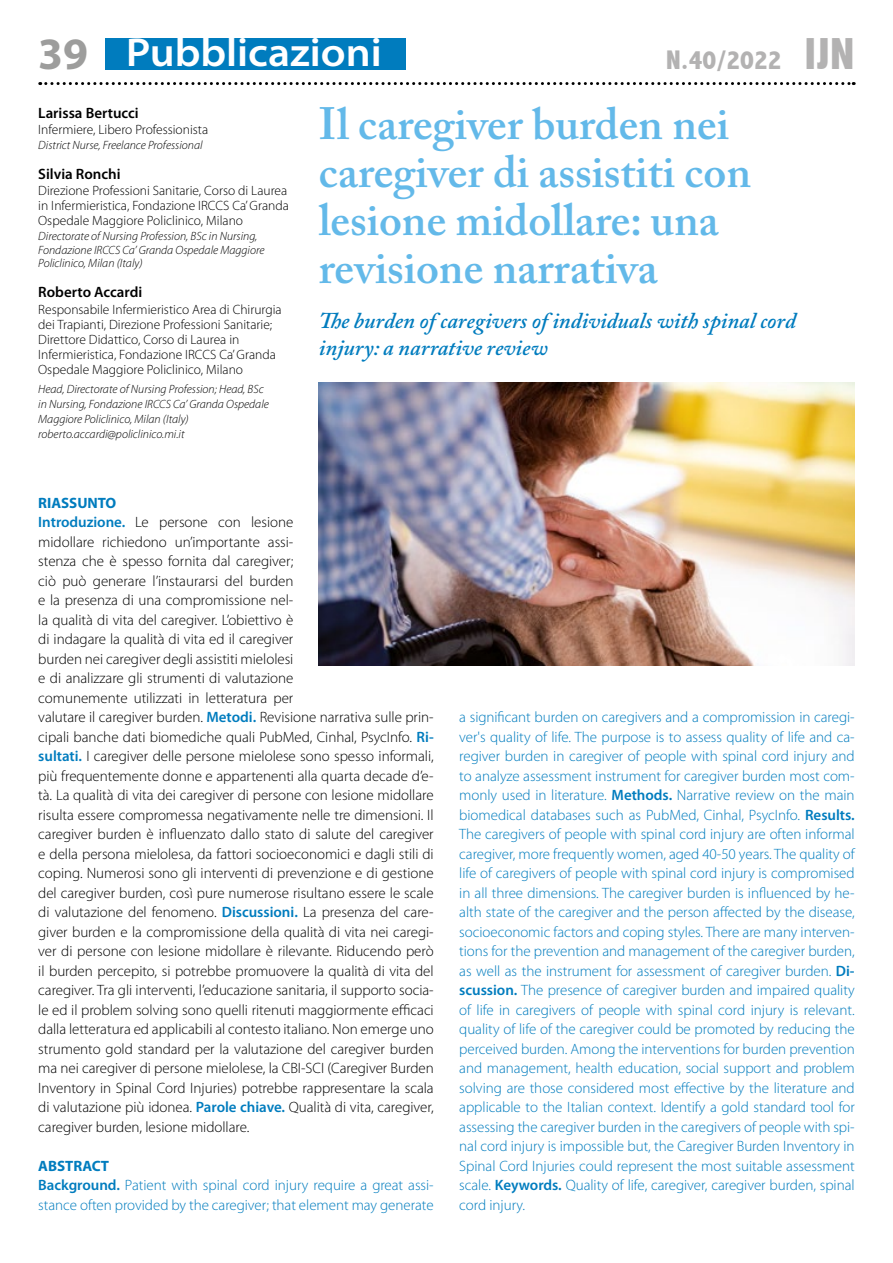
<style>
.page{position:relative;width:893px;height:1263px;background:#fff}
.page>*{position:absolute;margin:0;border:0;box-sizing:border-box;transform-origin:0 0}
.t1{font:600 45px/48px "Adobe Caslon Pro";color:#63b9e9}
.t2{font:700 45px "Myriad Pro";color:#9d9d9c}
.t3{font:600 semi-expanded 40.5px "Myriad Pro";color:#fff}
.t4{font:800 condensed 27px "Abadi";color:#b3b2b2}
.t5{font:italic 600 22.5px/27px "Adobe Caslon Pro";color:#007cbe}
.t6{font:300 15px/19.5px "Myriad Pro";color:#000}
.t7{font:300 15px/19.5px "Myriad Pro";color:#007cbe}
.t8{font:600 15px "Myriad Pro";color:#000}
.t9{font:300 13.5px/15px "Myriad Pro";color:#000}
.t10{font:italic 300 12px/15px "Myriad Pro";color:#000}
.s1{font-size:45px}
.s2{font-weight:700;color:#007cbe}
.s3{font-weight:600;color:#007cbe}
.s4{font-weight:700}
.s5{font-weight:600}
</style>
<div class="page">
<svg style="left:40px;top:82px;width:814px;height:3px"></svg>
<div style="left:105px;top:38px;width:301px;height:31px;background:#007cbe"></div>
<img style="left:319px;top:382px;width:536px;height:283px">
<h2 class="t3" style="left:126px;top:30px;width:257px">Pubblicazioni</h2>
<h1 class="t2" style="left:38px;top:24px;width:51px">39</h1>
<h3 class="t4" style="left:666px;top:45px;width:190px">N.40/2022 <span class="s1">IJN</span></h3>
<h1 class="t1" style="left:319px;top:100px;width:434px">Il caregiver burden nei caregiver di assistiti con lesione midollare: una revisione narrativa</h1>
<h3 class="t5" style="left:319px;top:306px;width:478px">The burden of caregivers of individuals with spinal cord injury: a narrative review</h3>
<p class="t8" style="left:38px;top:103px;width:102px">Larissa Bertucci</p>
<p class="t9" style="left:38px;top:122px;width:171px">Infermiere, Libero Professionista</p>
<p class="t10" style="left:38px;top:138px;width:166px">District Nurse, Freelance Professional</p>
<p class="t8" style="left:38px;top:164px;width:84px">Silvia Ronchi</p>
<p class="t9" style="left:38px;top:184px;width:252px">Direzione Professioni Sanitarie, Corso di Laurea in Infermieristica, Fondazione IRCCS Ca’ Granda<br>Ospedale Maggiore Policlinico, Milano</p>
<p class="t10" style="left:38px;top:230px;width:228px;line-height:13.5px">Directorate of Nursing Profession, BSc in Nursing,<br>Fondazione IRCCS Ca’ Granda Ospedale Maggiore<br>Policlinico, Milan (Italy)</p>
<p class="t8" style="left:38px;top:283px;width:106px">Roberto Accardi</p>
<p class="t9" style="left:38px;top:302px;width:245px">Responsabile Infermieristico Area di Chirurgia dei Trapianti, Direzione Professioni Sanitarie; Direttore Didattico, Corso di Laurea in Infermieristica, Fondazione IRCCS Ca’ Granda Ospedale Maggiore Policlinico, Milano</p>
<p class="t10" style="left:38px;top:382px;width:232px">Head, Directorate of Nursing Profession; Head, BSc in Nursing, Fondazione IRCCS Ca’ Granda Ospedale Maggiore Policlinico, Milan (Italy) roberto.accardi@policlinico.mi.it</p>
<p class="t6" style="left:38px;top:493px;width:397px"><span class="s2">RIASSUNTO<br></span><span class="s3">Introduzione.</span> Le persone con lesione<br>midollare richiedono un’importante assi-<br>stenza che è spesso fornita dal caregiver;<br>ciò può generare l’instaurarsi del burden<br>e la presenza di una compromissione nel-<br>la qualità di vita del caregiver. L’obiettivo è<br>di indagare la qualità di vita ed il caregiver<br>burden nei caregiver degli assistiti mielolesi<br>e di analizzare gli strumenti di valutazione<br>comunemente utilizzati in letteratura per<br>valutare il caregiver burden. <span class="s3">Metodi.</span> Revisione narrativa sulle prin&shy;cipali banche dati biomediche quali PubMed, Cinhal, PsycInfo. <span class="s3">Ri&shy;sultati.</span> I caregiver delle persone mielolese sono spesso informali, più frequentemente donne e appartenenti alla quarta decade d’e&shy;tà. La qualità di vita dei caregiver di persone con lesione midollare risulta essere compromessa negativamente nelle tre dimensioni. Il caregiver burden è influenzato dallo stato di salute del caregiver e della persona mielolesa, da fattori socioeconomici e dagli stili di coping. Numerosi sono gli interventi di prevenzione e di gestione del caregiver burden, così pure numerose risultano essere le scale di valutazione del fenomeno. <span class="s3">Discussioni.</span> La presenza del care&shy;giver burden e la compromissione della qualità di vita nei caregi&shy;ver di persone con lesione midollare è rilevante. Riducendo però il burden percepito, si potrebbe promuovere la qualità di vita del caregiver. Tra gli interventi, l’educazione sanitaria, il supporto socia&shy;le ed il problem solving sono quelli ritenuti maggiormente efficaci dalla letteratura ed applicabili al contesto italiano. Non emerge uno strumento gold standard per la valutazione del caregiver burden ma nei caregiver di persone mielolese, la CBI-SCI (Caregiver Burden Inventory in Spinal Cord Injuries) potrebbe rappresentare la scala di valutazione più idonea. <span class="s3">Parole chiave.</span> Qualità di vita, caregiver, caregiver burden, lesione midollare.</p>
<p class="t7" style="left:38px;top:1156px;width:397px"><span class="s4">ABSTRACT<br></span><span class="s5">Background.</span> Patient with spinal cord injury require a great assi&shy;stance often provided by the caregiver; that element may generate</p>
<p class="t7" style="left:459px;top:708px;width:397px;text-align:justify">a significant burden on caregivers and a compromission in caregi&shy;ver's quality of life. The purpose is to assess quality of life and ca&shy;regiver burden in caregiver of people with spinal cord injury and to analyze assessment instrument for caregiver burden most com&shy;monly used in literature. <span class="s5">Methods.</span> Narrative review on the main biomedical databases such as PubMed, Cinhal, PsycInfo. <span class="s5">Results.<br></span>The caregivers of people with spinal cord injury are often informal caregiver, more frequently women, aged 40-50 years. The quality of life of caregivers of people with spinal cord injury is compromised in all three dimensions. The caregiver burden is influenced by he&shy;alth state of the caregiver and the person affected by the disease, socioeconomic factors and coping styles. There are many interven&shy;tions for the prevention and management of the caregiver burden, as well as the instrument for assessment of caregiver burden. <span class="s5">Di&shy;scussion.</span> The presence of caregiver burden and impaired quality of life in caregivers of people with spinal cord injury is relevant. quality of life of the caregiver could be promoted by reducing the perceived burden. Among the interventions for burden prevention and management, health education, social support and problem solving are those considered most effective by the literature and applicable to the Italian context. Identify a gold standard tool for assessing the caregiver burden in the caregivers of people with spi&shy;nal cord injury is impossible but, the Caregiver Burden Inventory in Spinal Cord Injuries could represent the most suitable assessment scale. <span class="s5">Keywords.</span> Quality of life, caregiver, caregiver burden, spinal cord injury.</p>
</div>
